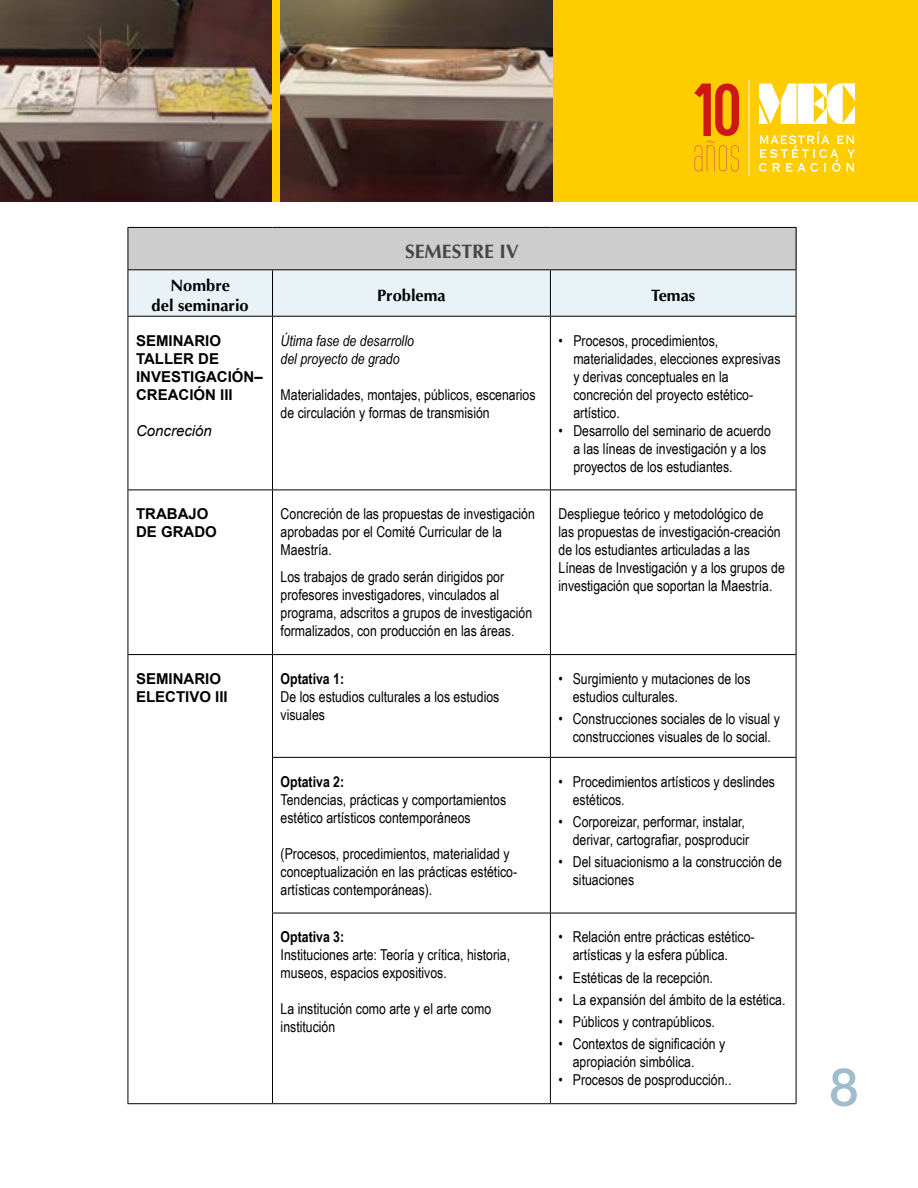
<style>
.page{position:relative;width:918px;height:1188px;background:#fff}
.page>*{position:absolute;margin:0;border:0;box-sizing:border-box;transform-origin:0 0}
.t1{font:500 52.5px "Helvetica Neue";color:#a0bdce}
.t2{font:700 19.5px "Optima";color:#464646}
.t3{font:700 16.5px/19.8px "Optima";color:#000;text-align:center}
.t4{font:15px/18px "Arial Narrow";color:#000}
.t5{font:700 15px/18px "Arial";color:#000}
.t6{font:italic 15px/18px "Arial Narrow";color:#000}
.t7{font:700 15px "Arial Narrow";color:#000}
.t8{font:italic 15px "Arial";color:#000}
</style>
<div class="page">
<div style="left:128px;top:227px;width:668px;height:43px;background:#cdcdcd"></div>
<div style="left:129px;top:270px;width:667px;height:46px;background:#e9f3f7"></div>
<svg style="left:129px;top:317px;width:667px;height:786px"></svg>
<hr style="left:128px;top:227px;width:145px;height:1px;background:#000">
<hr style="left:128px;top:228px;width:1px;height:41px;background:#000">
<hr style="left:273px;top:227px;width:277px;height:1px;background:#000">
<hr style="left:550px;top:227px;width:246px;height:1px;background:#000">
<hr style="left:796px;top:228px;width:1px;height:41px;background:#000">
<hr style="left:128px;top:269px;width:145px;height:1px;background:#000">
<hr style="left:128px;top:270px;width:1px;height:46px;background:#000">
<hr style="left:273px;top:269px;width:277px;height:1px;background:#000">
<hr style="left:272px;top:270px;width:1px;height:46px;background:#000">
<hr style="left:550px;top:269px;width:246px;height:1px;background:#000">
<hr style="left:550px;top:270px;width:1px;height:46px;background:#000">
<hr style="left:796px;top:270px;width:1px;height:46px;background:#000">
<hr style="left:128px;top:316px;width:145px;height:1px;background:#000">
<hr style="left:128px;top:317px;width:1px;height:173px;background:#000">
<hr style="left:273px;top:316px;width:277px;height:1px;background:#000">
<hr style="left:272px;top:317px;width:1px;height:173px;background:#000">
<hr style="left:550px;top:316px;width:246px;height:1px;background:#000">
<hr style="left:550px;top:317px;width:1px;height:173px;background:#000">
<hr style="left:796px;top:317px;width:1px;height:173px;background:#000">
<hr style="left:128px;top:490px;width:145px;height:1px;background:#000">
<hr style="left:128px;top:490px;width:1px;height:164px;background:#000">
<hr style="left:273px;top:490px;width:277px;height:1px;background:#000">
<hr style="left:272px;top:490px;width:1px;height:164px;background:#000">
<hr style="left:550px;top:490px;width:246px;height:1px;background:#000">
<hr style="left:550px;top:490px;width:1px;height:164px;background:#000">
<hr style="left:796px;top:490px;width:1px;height:164px;background:#000">
<hr style="left:128px;top:654px;width:145px;height:1px;background:#000">
<hr style="left:128px;top:655px;width:1px;height:102px;background:#000">
<hr style="left:273px;top:654px;width:277px;height:1px;background:#000">
<hr style="left:272px;top:655px;width:1px;height:102px;background:#000">
<hr style="left:550px;top:654px;width:246px;height:1px;background:#000">
<hr style="left:550px;top:655px;width:1px;height:102px;background:#000">
<hr style="left:796px;top:655px;width:1px;height:102px;background:#000">
<hr style="left:128px;top:757px;width:1px;height:156px;background:#000">
<hr style="left:272px;top:757px;width:278px;height:1px;background:#000">
<hr style="left:272px;top:758px;width:1px;height:155px;background:#000">
<hr style="left:550px;top:757px;width:246px;height:1px;background:#000">
<hr style="left:550px;top:758px;width:1px;height:155px;background:#000">
<hr style="left:796px;top:758px;width:1px;height:155px;background:#000">
<hr style="left:128px;top:913px;width:1px;height:190px;background:#000">
<hr style="left:272px;top:913px;width:278px;height:1px;background:#000">
<hr style="left:272px;top:913px;width:1px;height:190px;background:#000">
<hr style="left:550px;top:913px;width:246px;height:1px;background:#000">
<hr style="left:550px;top:913px;width:1px;height:190px;background:#000">
<hr style="left:796px;top:913px;width:1px;height:190px;background:#000">
<hr style="left:128px;top:1103px;width:145px;height:1px;background:#000">
<hr style="left:273px;top:1103px;width:277px;height:1px;background:#000">
<hr style="left:550px;top:1103px;width:246px;height:1px;background:#000">
<div style="left:0;top:0;width:918px;height:202px;background:#fc0"></div>
<hr style="left:748px;top:80px;width:2px;height:95px;background:#ffdc7c">
<svg style="left:759px;top:83px;width:96px;height:41px"></svg>
<svg style="left:759px;top:132px;width:96px;height:40px"></svg>
<svg style="left:694px;top:84px;width:45px;height:88px"></svg>
<img style="left:0;top:0;width:272px;height:202px">
<img style="left:280px;top:0;width:272px;height:202px">
<h2 class="t2" style="left:405px;top:240px;width:115px">SEMESTRE IV</h2>
<p class="t3" style="left:152px;top:275px;width:99px">Nombre<br>del seminario</p>
<p class="t3" style="left:377px;top:285px;width:70px">Problema</p>
<p class="t3" style="left:651px;top:285px;width:46px">Temas</p>
<p class="t5" style="left:136px;top:332px;width:128px">SEMINARIO<br>TALLER DE<br>INVESTIGACIÓN–<br>CREACIÓN III</p>
<p class="t8" style="left:136px;top:421px;width:77px">Concreción</p>
<p class="t6" style="left:281px;top:331px;width:135px">Útima fase de desarrollo del proyecto de grado</p>
<p class="t4" style="left:281px;top:385px;width:257px">Materialidades, montajes, públicos, escenarios de circulación y formas de transmisión</p>
<p class="t4" style="left:573px;top:331px;width:209px;text-indent:-15px">• Procesos, procedimientos, materialidades, elecciones expresivas y derivas conceptuales en la concreción del proyecto estético&shy;artístico.</p>
<p class="t4" style="left:573px;top:421px;width:199px;text-indent:-15px">• Desarrollo del seminario de acuerdo a las líneas de investigación y a los proyectos de los estudiantes.</p>
<p class="t5" style="left:136px;top:505px;width:82px">TRABAJO<br>DE GRADO</p>
<p class="t4" style="left:281px;top:504px;width:256px">Concreción de las propuestas de investigación aprobadas por el Comité Curricular de la<br>Maestría.</p>
<p class="t4" style="left:281px;top:567px;width:253px">Los trabajos de grado serán dirigidos por profesores investigadores, vinculados al programa, adscritos a grupos de investigación formalizados, con producción en las áreas.</p>
<p class="t5" style="left:136px;top:670px;width:93px">SEMINARIO<br>ELECTIVO III</p>
<p class="t7" style="left:281px;top:667px;width:65px">Optativa 1:</p>
<p class="t4" style="left:281px;top:687px;width:220px">De los estudios culturales a los estudios visuales</p>
<p class="t7" style="left:281px;top:770px;width:65px">Optativa 2:</p>
<p class="t4" style="left:281px;top:790px;width:227px">Tendencias, prácticas y comportamientos estético artísticos contemporáneos</p>
<p class="t4" style="left:281px;top:844px;width:238px">(Procesos, procedimientos, materialidad y conceptualización en las prácticas estético&shy;artísticas contemporáneas).</p>
<p class="t7" style="left:281px;top:926px;width:65px">Optativa 3:</p>
<p class="t4" style="left:281px;top:945px;width:231px">Instituciones arte: Teoría y crítica, historia, museos, espacios expositivos.</p>
<p class="t4" style="left:281px;top:999px;width:212px">La institución como arte y el arte como institución</p>
<p class="t4" style="left:559px;top:504px;width:228px">Despliegue teórico y metodológico de<br>las propuestas de investigación-creación de los estudiantes articuladas a las Líneas de Investigación y a los grupos de investigación que soportan la Maestría.</p>
<p class="t4" style="left:573px;top:669px;width:179px;text-indent:-14px">• Surgimiento y mutaciones de los estudios culturales.</p>
<p class="t4" style="left:559px;top:709px;width:223px;text-align:center">• Construcciones sociales de lo visual y construcciones visuales de lo social.</p>
<p class="t4" style="left:573px;top:772px;width:204px;text-indent:-14px">• Procedimientos artísticos y deslindes estéticos.</p>
<p class="t4" style="left:559px;top:812px;width:192px;text-align:right">• Corporeizar, performar, instalar, derivar, cartografiar, posproducir</p>
<p class="t4" style="left:573px;top:852px;width:211px;text-indent:-14px">• Del situacionismo a la construcción de situaciones</p>
<p class="t4" style="left:573px;top:927px;width:183px;text-indent:-14px">• Relación entre prácticas estético&shy;artísticas y la esfera pública.</p>
<p class="t4" style="left:559px;top:968px;width:156px">• Estéticas de la recepción.</p>
<p class="t4" style="left:559px;top:990px;width:228px">• La expansión del ámbito de la estética.</p>
<p class="t4" style="left:559px;top:1012px;width:158px">• Públicos y contrapúblicos.</p>
<p class="t4" style="left:573px;top:1034px;width:154px;text-indent:-14px">• Contextos de significación y apropiación simbólica.</p>
<p class="t4" style="left:559px;top:1070px;width:174px">• Procesos de posproducción..</p>
<h1 class="t1" style="left:829px;top:1045px;width:31px">8</h1>
</div>
